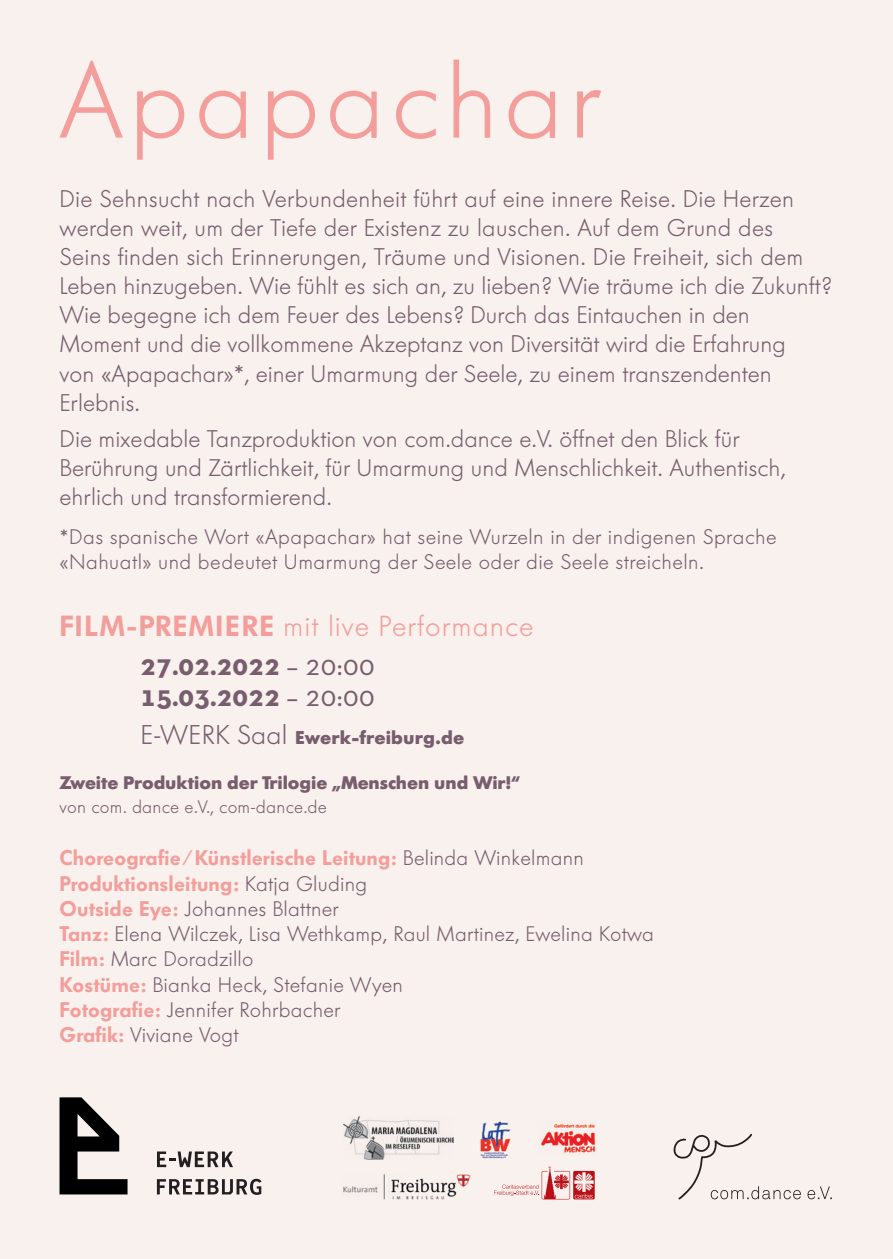
<style>
.page{position:relative;width:893px;height:1259px;background:#f8f1ed}
.page>*{position:absolute;margin:0;border:0;box-sizing:border-box;transform-origin:0 0}
.t1{font:700 30px/31.2px "Neutra Text TF";letter-spacing:.01em;color:#775d6d}
.t2{font:300 28.8px "Futura BQ";letter-spacing:.03em;color:#f49e9c}
.t3{font:300 24px/29.1px "Futura BQ";color:#775d6d}
.t4{font:300 21px/25.2px "Futura BQ";letter-spacing:.01em;color:#775d6d}
.t5{font:700 18.3px "Futura BQ";letter-spacing:.01em;color:#775d6d}
.t6{font:700 18px "Futura BQ";color:#775d6d}
.t7{font:300 18px "Futura BQ";letter-spacing:.01em;color:#775d6d}
.s1{font-weight:600}
.s2{font-weight:400}
.s3{font-weight:300;font-size:27px}
.s4{font-weight:600;color:#f49e9c}
</style>
<div class="page">
<svg style="left:60px;top:61px;width:63px;height:77px"></svg>
<svg style="left:137px;top:90px;width:47px;height:70px"></svg>
<svg style="left:199px;top:91px;width:47px;height:48px"></svg>
<svg style="left:268px;top:90px;width:47px;height:70px"></svg>
<svg style="left:330px;top:91px;width:47px;height:48px"></svg>
<svg style="left:396px;top:90px;width:40px;height:49px"></svg>
<svg style="left:453px;top:60px;width:37px;height:78px"></svg>
<svg style="left:509px;top:91px;width:46px;height:48px"></svg>
<svg style="left:577px;top:90px;width:24px;height:48px"></svg>
<svg style="left:60px;top:1097px;width:68px;height:97px"></svg>
<svg style="left:157px;top:1151px;width:76px;height:16px"></svg>
<svg style="left:157px;top:1178px;width:104px;height:17px"></svg>
<svg style="left:673px;top:1133px;width:159px;height:66px"></svg>
<img style="left:343px;top:1174px;width:128px;height:25px">
<img style="left:480px;top:1121px;width:31px;height:38px">
<img style="left:540px;top:1124px;width:56px;height:29px">
<svg style="left:494px;top:1166px;width:101px;height:33px"></svg>
<img style="left:344px;top:1116px;width:110px;height:43px">
<p class="t3" style="left:60px;top:184px;width:774px">Die Sehnsucht nach Verbundenheit führt auf eine innere Reise. Die Herzen werden weit, um der Tiefe der Existenz zu lauschen. Auf dem Grund des<br>Seins finden sich Erinnerungen, Träume und Visionen. Die Freiheit, sich dem Leben hinzugeben. Wie fühlt es sich an, zu lieben? Wie träume ich die Zukunft?<br>Wie begegne ich dem Feuer des Lebens? Durch das Eintauchen in den Moment und die vollkommene Akzeptanz von Diversität wird die Erfahrung<br>von «Apapachar»*, einer Umarmung der Seele, zu einem transzendenten Erlebnis.</p>
<p class="t3" style="left:60px;top:424px;width:728px">Die mixedable Tanzproduktion von com.dance e.V. öffnet den Blick für<br>Berührung und Zärtlichkeit, für Umarmung und Menschlichkeit. Authentisch, ehrlich und transformierend.</p>
<p class="t4" style="left:60px;top:524px;width:718px">*Das spanische Wort «Apapachar» hat seine Wurzeln in der indigenen Sprache «Nahuatl» und bedeutet Umarmung der Seele oder die Seele streicheln.</p>
<p class="t2" style="left:60px;top:609px;width:476px"><span class="s1">FILM-PREMIERE</span> mit live Performance</p>
<p class="t1" style="left:141px;top:649px;width:236px">27.02.2022 <span class="s2">– 20:00<br></span>15.03.2022 <span class="s2">– 20:00</span></p>
<p class="t5" style="left:141px;top:726px;width:325px"><span class="s3">E-WERK Saal</span> Ewerk-freiburg.de</p>
<p class="t6" style="left:60px;top:772px;width:462px">Zweite Produktion der Trilogie „Menschen und Wir!“</p>
<p class="t7" style="left:60px;top:796px;width:269px">von com. dance e.V., com-dance.de</p>
<p class="t4" style="left:60px;top:846px;width:596px"><span class="s4">Choreografie/Künstlerische Leitung:</span> Belinda Winkelmann <span class="s4">Produktionsleitung:</span> Katja Gluding<br><span class="s4">Outside Eye:</span> Johannes Blattner<br><span class="s4">Tanz:</span> Elena Wilczek, Lisa Wethkamp, Raul Martinez, Ewelina Kotwa <span class="s4">Film:</span> Marc Doradzillo<br><span class="s4">Kostüme:</span> Bianka Heck, Stefanie Wyen<br><span class="s4">Fotografie:</span> Jennifer Rohrbacher<br><span class="s4">Grafik:</span> Viviane Vogt</p>
</div>
